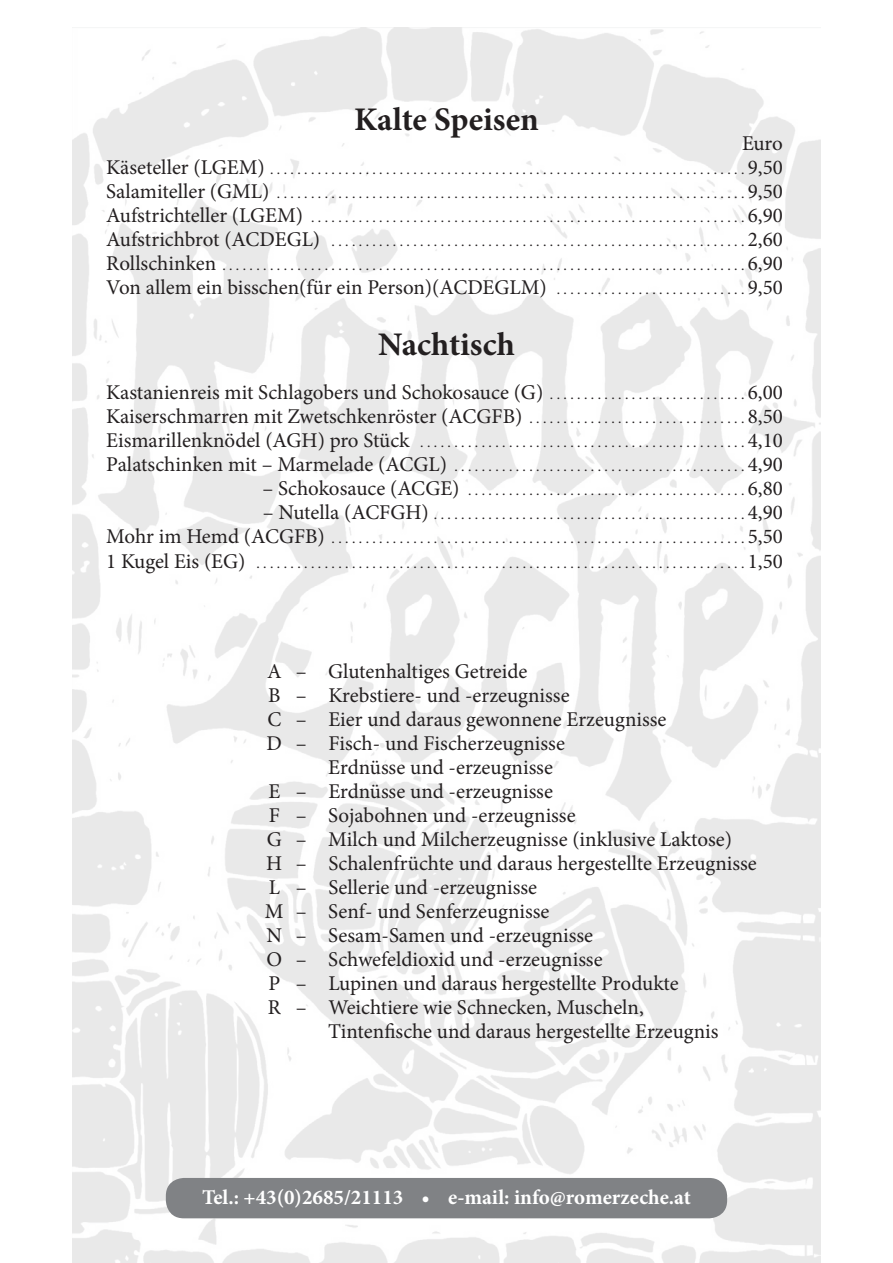
<style>
.page{position:relative;width:893px;height:1263px;background:#fff}
.page>*{position:absolute;margin:0;border:0;box-sizing:border-box;transform-origin:0 0}
.t1{font:700 33px "Minion Pro";color:#231f20}
.t2{font:21px/24px "Minion Pro";color:#231f20}
.t3{font:700 21px "Minion Pro";color:#fff}
.t4{font:15px "Minion Pro";color:#231f20}
.s1{font-size:21px}
.s2{font-size:15px}
</style>
<div class="page">
<img style="left:72px;top:28px;width:749px;height:1235px">
<div style="left:166px;top:1178px;width:561px;height:40px;background:#808285;border-radius:18px"></div>
<p class="t1" style="left:354px;top:96px;width:186px">Kalte Speisen</p>
<p class="t2" style="left:742px;top:131px;width:42px">Euro</p>
<p class="t4" style="left:106px;top:159px;width:678px"><span class="s1">Käseteller (LGEM)</span> . . . . . . . . . . . . . . . . . . . . . . . . . . . . . . . . . . . . . . . . . . . . . . . . . . . . . . . . . . . . . . . . . . . . . . <span class="s1">9,50</span></p>
<p class="t4" style="left:106px;top:183px;width:678px"><span class="s1">Salamiteller (GML)</span> .....................................................................<span class="s1">9,50</span></p>
<p class="t4" style="left:106px;top:207px;width:678px"><span class="s1">Aufstrichteller (LGEM)</span> ................................................................<span class="s1">6,90</span></p>
<p class="t4" style="left:106px;top:231px;width:678px"><span class="s1">Aufstrichbrot (ACDEGL)</span> . . . . . . . . . . . . . . . . . . . . . . . . . . . . . . . . . . . . . . . . . . . . . . . . . . . . . . . . . . . . . <span class="s1">2,60</span></p>
<p class="t4" style="left:106px;top:255px;width:678px"><span class="s1">Rollschinken</span> .............................................................................<span class="s1">6,90</span></p>
<p class="t2" style="left:106px;top:275px;width:678px">Von allem ein bisschen(für ein Person)(ACDEGLM) <span class="s2">. . . . . . . . . . . . . . . . . . . . . . . . . . . .</span> 9,50</p>
<p class="t1" style="left:378px;top:321px;width:138px">Nachtisch</p>
<p class="t2" style="left:106px;top:380px;width:678px">Kastanienreis mit Schlagobers und Schokosauce (G) <span class="s2">. . . . . . . . . . . . . . . . . . . . . . . . . . . . .</span> 6,00</p>
<p class="t2" style="left:106px;top:404px;width:678px">Kaiserschmarren mit Zwetschkenröster (ACGFB) <span class="s2">. . . . . . . . . . . . . . . . . . . . . . . . . . . . . . . .</span> 8,50</p>
<p class="t4" style="left:106px;top:432px;width:678px"><span class="s1">Eismarillenknödel (AGH) pro Stück</span> . . . . . . . . . . . . . . . . . . . . . . . . . . . . . . . . . . . . . . . . . . . . . . . . <span class="s1">4,10</span></p>
<p class="t4" style="left:106px;top:456px;width:678px"><span class="s1">Palatschinken mit – Marmelade (ACGL)</span> ...........................................<span class="s1">4,90</span></p>
<p class="t4" style="left:262px;top:480px;width:522px"><span class="s1">– Schokosauce (ACGE)</span> . . . . . . . . . . . . . . . . . . . . . . . . . . . . . . . . . . . . . . . . . <span class="s1">6,80</span></p>
<p class="t4" style="left:263px;top:504px;width:522px"><span class="s1">– Nutella (ACFGH)</span> . . . . . . . . . . . . . . . . . . . . . . . . . . . . . . . . . . . . . . . . . . . . . . <span class="s1">4,90</span></p>
<p class="t4" style="left:106px;top:528px;width:678px"><span class="s1">Mohr im Hemd (ACGFB)</span> .............................................................<span class="s1">5,50</span></p>
<p class="t4" style="left:106px;top:553px;width:678px"><span class="s1">1 Kugel Eis (EG)</span> . . . . . . . . . . . . . . . . . . . . . . . . . . . . . . . . . . . . . . . . . . . . . . . . . . . . . . . . . . . . . . . . . . . . . . . . <span class="s1">1,50</span></p>
<p class="t2" style="left:267px;top:659px;width:262px">A – Glutenhaltiges Getreide</p>
<p class="t2" style="left:268px;top:683px;width:303px">B – Krebstiere- und -erzeugnisse</p>
<p class="t2" style="left:267px;top:707px;width:401px">C – Eier und daraus gewonnene Erzeugnisse</p>
<p class="t2" style="left:328px;top:731px;width:238px;text-indent:-62px">D – Fisch- und Fischerzeugnisse<br>Erdnüsse und -erzeugnisse</p>
<p class="t2" style="left:268px;top:779px;width:286px">E – Erdnüsse und -erzeugnisse</p>
<p class="t2" style="left:269px;top:803px;width:308px">F – Sojabohnen und -erzeugnisse</p>
<p class="t2" style="left:267px;top:827px;width:467px">G – Milch und Milcherzeugnisse (inklusive Laktose)</p>
<p class="t2" style="left:266px;top:851px;width:492px">H – Schalenfrüchte und daraus hergestellte Erzeugnisse</p>
<p class="t2" style="left:269px;top:875px;width:270px">L – Sellerie und -erzeugnisse</p>
<p class="t2" style="left:265px;top:899px;width:286px">M – Senf- und Senferzeugnisse</p>
<p class="t2" style="left:266px;top:923px;width:328px">N – Sesam-Samen und -erzeugnisse</p>
<p class="t2" style="left:266px;top:947px;width:338px">O – Schwefeldioxid und -erzeugnisse</p>
<p class="t2" style="left:268px;top:971px;width:412px">P – Lupinen und daraus hergestellte Produkte</p>
<p class="t2" style="left:328px;top:995px;width:392px;text-indent:-61px">R – Weichtiere wie Schnecken, Muscheln,<br>Tintenfische und daraus hergestellte Erzeugnis</p>
<h2 class="t3" style="left:202px;top:1182px;width:490px">Tel.: +43(0)2685/21113 • e-mail: info@romerzeche.at</h2>
</div>
